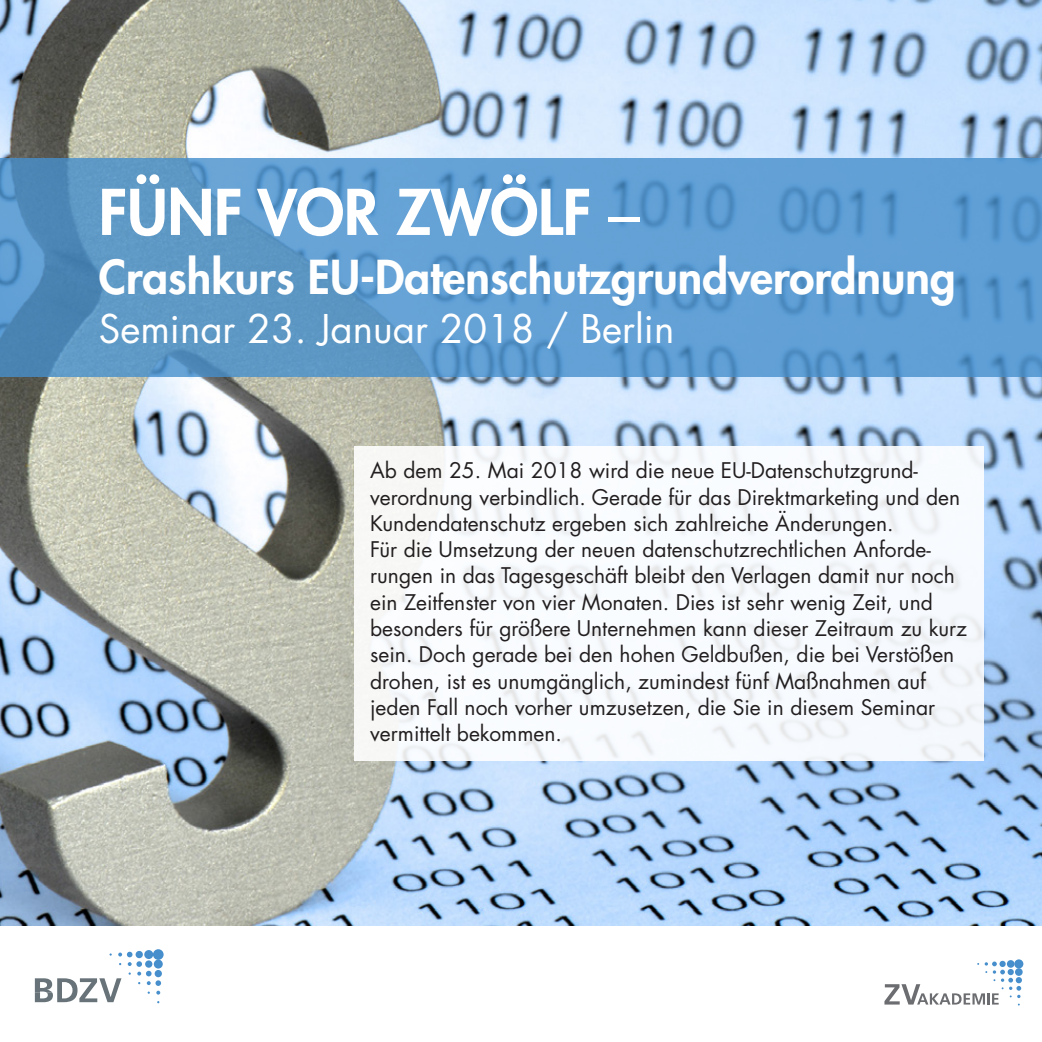
<style>
.page{position:relative;width:1042px;height:1042px;background:#fff}
.page>*{position:absolute;margin:0;border:0;box-sizing:border-box;transform-origin:0 0}
.t1{font:800 61.25px "Futura LT Pro";color:#fff}
.t2{font:800 45.5px "Futura LT Pro";color:#fff}
.t3{font:38.5px "Futura LT Pro";color:#fff}
.t4{font:21px/26.2px "Futura LT Pro";color:#231f20}
.s1{font-family:"Calibri";font-weight:700}
</style>
<div class="page">
<img style="left:0;top:0;width:1042px;height:925px">
<svg style="left:1014px;top:959px;width:9px;height:9px"></svg>
<div style="left:1015px;top:968px;width:7px;height:8px;background:#468fcc;border-radius:50%"></div>
<svg style="left:884px;top:961px;width:137px;height:44px"></svg>
<svg style="left:144px;top:950px;width:9px;height:9px"></svg>
<svg style="left:153px;top:949px;width:11px;height:11px"></svg>
<svg style="left:154px;top:959px;width:9px;height:9px"></svg>
<svg style="left:35px;top:952px;width:126px;height:51px"></svg>
<svg style="left:0;top:159px;width:1042px;height:218px;background:#5d9acd"></svg>
<div style="left:354px;top:446px;width:630px;height:315px;background:#f8fbfe"></div>
<h1 class="t1" style="left:99px;top:166px;width:542px">Fünf vor zwölf <span class="s1">─</span></h1>
<h2 class="t2" style="left:99px;top:242px;width:858px">Crashkurs EU-Datenschutzgrundverordnung</h2>
<h3 class="t3" style="left:99px;top:303px;width:577px">Seminar 23. Januar 2018 / Berlin</h3>
<p class="t4" style="left:370px;top:457px;width:598px">Ab dem 25. Mai 2018 wird die neue EU-Datenschutzgrund&shy;verordnung verbindlich. Gerade für das Direktmarketing und den Kundendatenschutz ergeben sich zahlreiche Änderungen.<br>Für die Umsetzung der neuen datenschutzrechtlichen Anforde&shy;rungen in das Tagesgeschäft bleibt den Verlagen damit nur noch ein Zeitfenster von vier Monaten. Dies ist sehr wenig Zeit, und besonders für größere Unternehmen kann dieser Zeitraum zu kurz sein. Doch gerade bei den hohen Geldbußen, die bei Verstößen drohen, ist es unumgänglich, zumindest fünf Maßnahmen auf jeden Fall noch vorher umzusetzen, die Sie in diesem Seminar vermittelt bekommen.</p>
</div>
